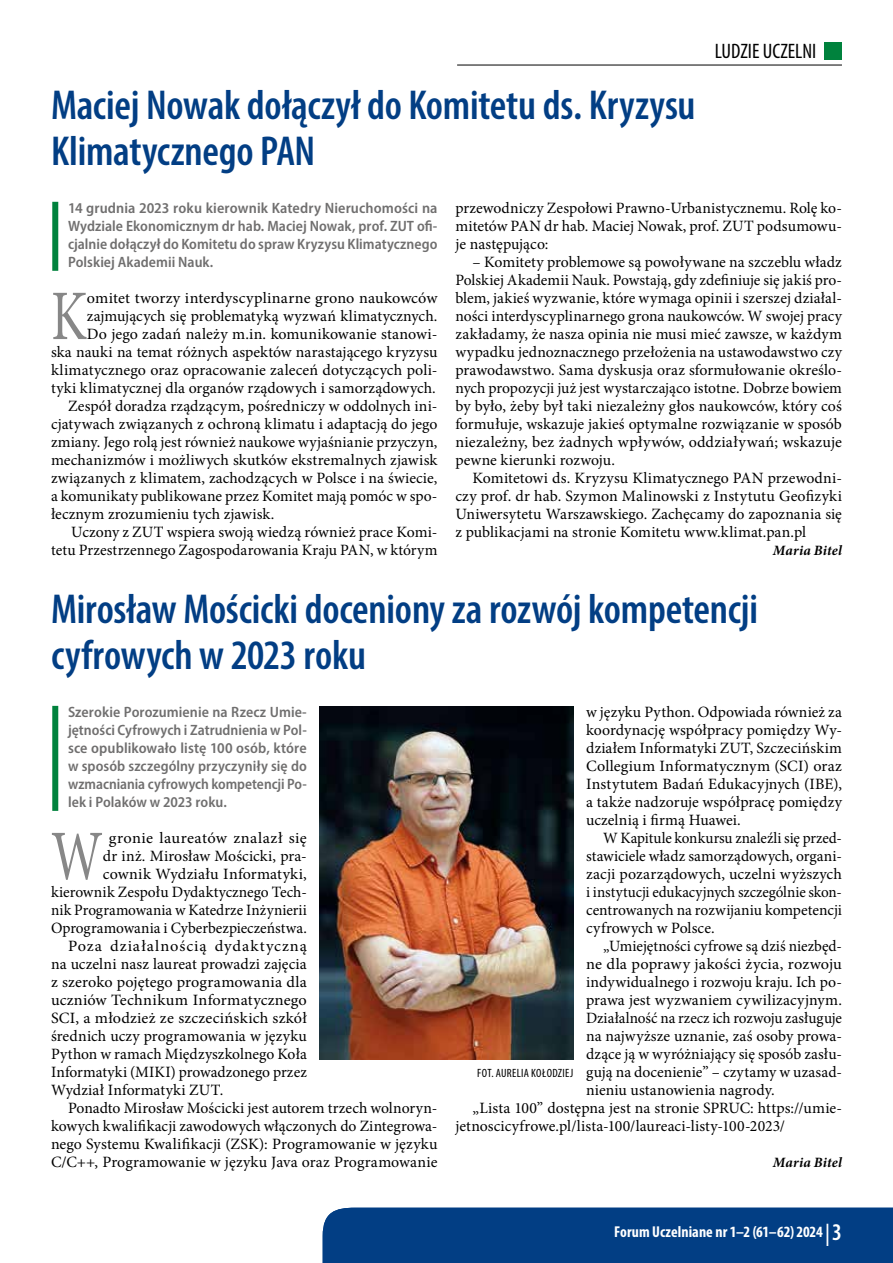
<style>
.page{position:relative;width:893px;height:1263px;background:#fff}
.page>*{position:absolute;margin:0;border:0;box-sizing:border-box;transform-origin:0 0}
.t1{font:71.1px "Minion Pro";color:#878787;scale:.75 1}
.t2{font:600 condensed 42px/46.5px "Myriad Pro";letter-spacing:-.005em;color:#023e84}
.t3{font:condensed 21px "Myriad Pro";color:#000}
.t4{font:15.75px/18px "Minion Pro";letter-spacing:.005em;color:#000;text-align:justify}
.t5{font:15.75px/18px "Minion Pro";letter-spacing:.005em;color:#000;text-align:justify;scale:.96 1}
.t6{font:700 condensed 15.75px "Myriad Pro";letter-spacing:.005em;color:#fff}
.t7{font:15.75px "Minion Pro";letter-spacing:.005em;color:#000;scale:1.04 1}
.t8{font:15.75px "Minion Pro";letter-spacing:.055em;color:#000;scale:1.04 1}
.t9{font:15.75px "Minion Pro";letter-spacing:.025em;color:#000;scale:1.04 1}
.t10{font:600 semi-condensed 15px/18px "Myriad Pro";color:#706f6f;text-align:justify}
.t11{font:italic 700 14.25px "Minion Pro";letter-spacing:.01em;color:#000}
.t12{font:condensed 12px "Myriad Pro";letter-spacing:.025em;color:#000}
.s1{font-weight:400;font-size:33px}
.s2{font-weight:600;font-size:24px}
</style>
<div class="page">
<hr style="left:457px;top:65px;width:385px;height:1px;background:#000">
<div style="left:825px;top:43px;width:17px;height:17px;background:#00823d"></div>
<div style="left:323px;top:1208px;width:570px;height:55px;background:#023e84"></div>
<div style="left:52px;top:202px;width:6px;height:69px;background:#00823d"></div>
<div style="left:52px;top:706px;width:6px;height:105px;background:#00823d"></div>
<img style="left:320px;top:707px;width:253px;height:352px">
<h3 class="t3" style="left:715px;top:39px;width:103px">LUDZIE UCZELNI</h3>
<h2 class="t2" style="left:51px;top:81px;width:646px">Maciej Nowak dołączył do Komitetu ds. Kryzysu<br>Klimatycznego PAN</h2>
<p class="t10" style="left:68px;top:199px;width:371px">14 grudnia 2023 roku kierownik Katedry Nieruchomości na Wydziale Ekonomicznym dr hab. Maciej Nowak, prof. ZUT ofi&shy;cjalnie dołączył do Komitetu do spraw Kryzysu Klimatycznego Polskiej Akademii Nauk.</p>
<h1 class="t1" style="left:51px;top:269px;width:49px">K</h1>
<p class="t4" style="left:87px;top:289px;width:352px">omitet tworzy interdyscyplinarne grono naukowców</p>
<p class="t4" style="left:455px;top:199px;width:388px">przewodniczy Zespołowi Prawno-Urbanistycznemu. Rolę ko&shy;mitetów PAN dr hab. Maciej Nowak, prof. ZUT podsumowu&shy;je następująco:</p>
<p class="t4" style="left:455px;top:253px;width:388px;text-indent:17px">– Komitety problemowe są powoływane na szczeblu władz Polskiej Akademii Nauk. Powstają, gdy zdefiniuje się jakiś pro&shy;blem, jakieś wyzwanie, które wymaga opinii i szerszej działal&shy;ności interdyscyplinarnego grona naukowców. W swojej pracy zakładamy, że nasza opinia nie musi mieć zawsze, w każdym wypadku jednoznacznego przełożenia na ustawodawstwo czy prawodawstwo. Sama dyskusja oraz sformułowanie określo&shy;nych propozycji już jest wystarczająco istotne. Dobrze bowiem by było, żeby był taki niezależny głos naukowców, który coś formułuje, wskazuje jakieś optymalne rozwiązanie w sposób niezależny, bez żadnych wpływów, oddziaływań; wskazuje pewne kierunki rozwoju.</p>
<p class="t4" style="left:455px;top:469px;width:388px;text-indent:17px">Komitetowi ds. Kryzysu Klimatycznego PAN przewodni&shy;czy prof. dr hab. Szymon Malinowski z Instytutu Geofizyki Uniwersytetu Warszawskiego. Zachęcamy do zapoznania się z publikacjami na stronie Komitetu www.klimat.pan.pl</p>
<p class="t11" style="left:773px;top:540px;width:71px">Maria Bitel</p>
<h2 class="t2" style="left:51px;top:585px;width:708px">Mirosław Mościcki doceniony za rozwój kompetencji cyfrowych w 2023 roku</h2>
<p class="t10" style="left:68px;top:703px;width:240px">Szerokie Porozumienie na Rzecz Umie&shy;jętności Cyfrowych i Zatrudnienia w Pol&shy;sce opublikowało listę 100 osób, które w sposób szczególny przyczyniły się do wzmacniania cyfrowych kompetencji Po&shy;lek i Polaków w 2023 roku.</p>
<h1 class="t1" style="left:51px;top:809px;width:71px">W</h1>
<p class="t9" style="left:109px;top:827px;width:192px">gronie laureatów znalazł się</p>
<p class="t4" style="left:87px;top:307px;width:352px">zajmujących się problematyką wyzwań klimatycznych.</p>
<p class="t4" style="left:87px;top:325px;width:352px">Do jego zadań należy m.in. komunikowanie stanowi-</p>
<p class="t4" style="left:51px;top:343px;width:388px">ska nauki na temat różnych aspektów narastającego kryzysu</p>
<p class="t4" style="left:51px;top:361px;width:388px">klimatycznego oraz opracowanie zaleceń dotyczących poli-</p>
<p class="t4" style="left:51px;top:379px;width:386px">tyki klimatycznej dla organów rządowych i samorządowych.</p>
<p class="t4" style="left:68px;top:397px;width:371px">Zespół doradza rządzącym, pośredniczy w oddolnych ini-</p>
<p class="t4" style="left:51px;top:415px;width:388px">cjatywach związanych z ochroną klimatu i adaptacją do jego</p>
<p class="t4" style="left:51px;top:433px;width:388px">zmiany. Jego rolą jest również naukowe wyjaśnianie przyczyn,</p>
<p class="t4" style="left:51px;top:451px;width:388px">mechanizmów i możliwych skutków ekstremalnych zjawisk</p>
<p class="t4" style="left:51px;top:469px;width:388px">związanych z klimatem, zachodzących w Polsce i na świecie,</p>
<p class="t4" style="left:51px;top:487px;width:388px">a komunikaty publikowane przez Komitet mają pomóc w spo-</p>
<p class="t4" style="left:51px;top:505px;width:225px">łecznym zrozumieniu tych zjawisk.</p>
<p class="t4" style="left:71px;top:523px;width:368px">Uczony z ZUT wspiera swoją wiedzą również prace Komi-</p>
<p class="t4" style="left:51px;top:541px;width:388px">tetu Przestrzennego Zagospodarowania Kraju PAN, w którym</p>
<p class="t4" style="left:586px;top:703px;width:257px">w języku Python. Odpowiada również za koordynację współpracy pomiędzy Wy&shy;działem Informatyki ZUT, Szczecińskim Collegium Informatycznym (SCI) oraz Instytutem Badań Edukacyjnych (IBE), a także nadzoruje współpracę pomiędzy uczelnią i firmą Huawei.</p>
<p class="t5" style="left:586px;top:829px;width:268px;text-indent:17px">W Kapitule konkursu znaleźli się przed&shy;stawiciele władz samorządowych, organi&shy;zacji pozarządowych, uczelni wyższych i instytucji edukacyjnych szczególnie skon&shy;centrowanych na rozwijaniu kompetencji cyfrowych w Polsce.</p>
<p class="t4" style="left:603px;top:937px;width:240px">„Umiejętności cyfrowe są dziś niezbęd-</p>
<p class="t7" style="left:586px;top:953px;width:247px">ne dla poprawy jakości życia, rozwoju</p>
<p class="t4" style="left:586px;top:973px;width:257px">indywidualnego i rozwoju kraju. Ich po-</p>
<p class="t4" style="left:586px;top:991px;width:257px">prawa jest wyzwaniem cywilizacyjnym.</p>
<p class="t4" style="left:586px;top:1009px;width:257px">Działalność na rzecz ich rozwoju zasługuje</p>
<p class="t4" style="left:586px;top:1027px;width:257px">na najwyższe uznanie, zaś osoby prowa-</p>
<p class="t4" style="left:586px;top:1045px;width:257px">dzące ją w wyróżniający się sposób zasłu-</p>
<p class="t4" style="left:586px;top:1063px;width:257px">gują na docenienie” – czytamy w uzasad-</p>
<p class="t4" style="left:586px;top:1081px;width:190px">nieniu ustanowienia nagrody.</p>
<p class="t4" style="left:472px;top:1099px;width:371px">„Lista 100” dostępna jest na stronie SPRUC: https://umie-</p>
<p class="t4" style="left:455px;top:1117px;width:331px">jetnoscicyfrowe.pl/lista-100/laureaci-listy-100-2023/</p>
<p class="t11" style="left:773px;top:1152px;width:71px">Maria Bitel</p>
<p class="t4" style="left:103px;top:847px;width:206px">dr inż. Mirosław Mościcki, pra-</p>
<p class="t4" style="left:103px;top:865px;width:206px">cownik Wydziału Informatyki,</p>
<p class="t4" style="left:51px;top:883px;width:257px">kierownik Zespołu Dydaktycznego Tech-</p>
<p class="t4" style="left:51px;top:901px;width:257px">nik Programowania w Katedrze Inżynierii</p>
<p class="t4" style="left:51px;top:919px;width:257px">Oprogramowania i Cyberbezpieczeństwa.</p>
<p class="t8" style="left:68px;top:935px;width:231px">Poza działalnością dydaktyczną</p>
<p class="t4" style="left:51px;top:955px;width:257px">na uczelni nasz laureat prowadzi zajęcia</p>
<p class="t4" style="left:51px;top:973px;width:257px">z szeroko pojętego programowania dla</p>
<p class="t4" style="left:51px;top:991px;width:257px">uczniów Technikum Informatycznego</p>
<p class="t4" style="left:51px;top:1009px;width:257px">SCI, a młodzież ze szczecińskich szkół</p>
<p class="t4" style="left:51px;top:1027px;width:257px">średnich uczy programowania w języku</p>
<p class="t4" style="left:51px;top:1045px;width:257px">Python w ramach Międzyszkolnego Koła</p>
<p class="t4" style="left:51px;top:1063px;width:257px">Informatyki (MIKI) prowadzonego przez</p>
<p class="t4" style="left:51px;top:1081px;width:174px">Wydział Informatyki ZUT.</p>
<p class="t4" style="left:68px;top:1099px;width:371px">Ponadto Mirosław Mościcki jest autorem trzech wolnoryn-</p>
<p class="t4" style="left:51px;top:1117px;width:388px">kowych kwalifikacji zawodowych włączonych do Zintegrowa-</p>
<p class="t4" style="left:51px;top:1135px;width:388px">nego Systemu Kwalifikacji (ZSK): Programowanie w języku</p>
<p class="t4" style="left:51px;top:1153px;width:388px">C/C++, Programowanie w języku Java oraz Programowanie</p>
<p class="t12" style="left:477px;top:1066px;width:97px">FOT. AURELIA KOŁODZIEJ</p>
<p class="t6" style="left:614px;top:1221px;width:229px">Forum Uczelniane nr 1–2 (61–62) 2024 <span class="s1">I</span> <span class="s2">3</span></p>
</div>
